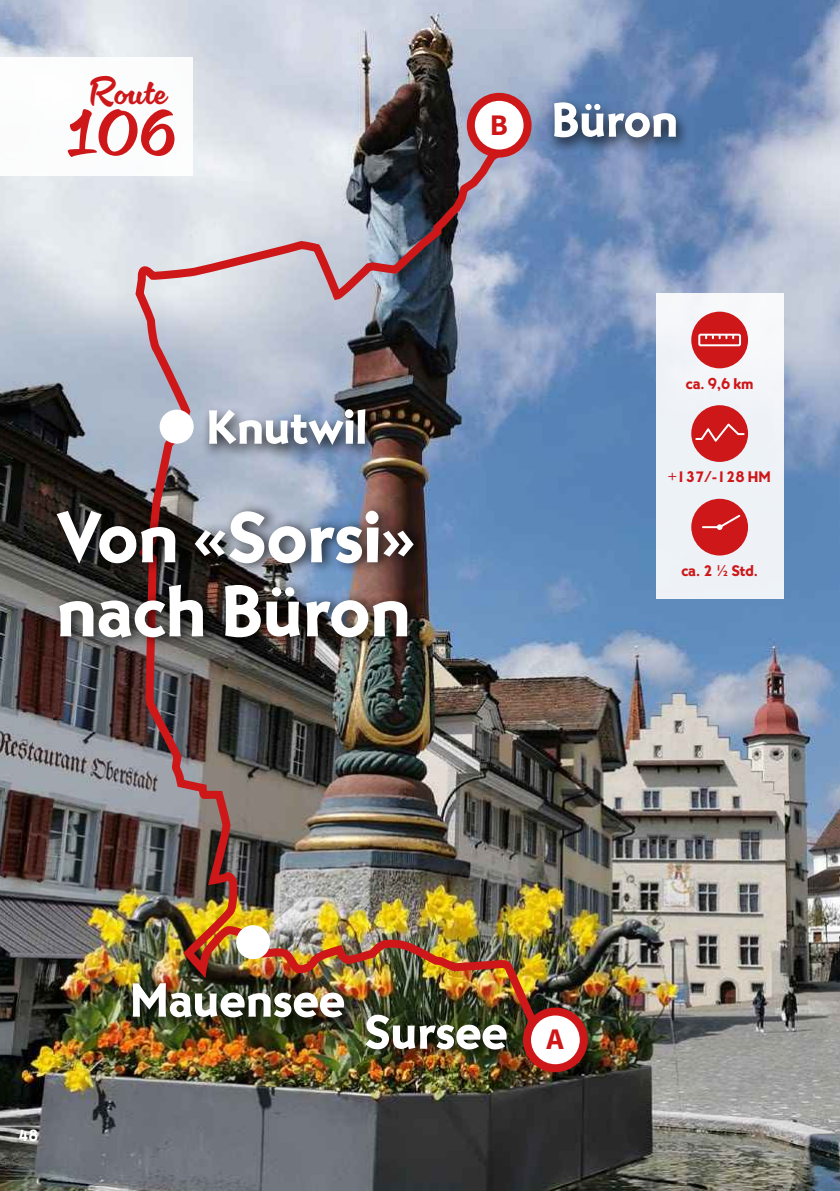
<style>
.page{position:relative;width:840px;height:1191px;background:#fff}
.page>*{position:absolute;margin:0;border:0;box-sizing:border-box;transform-origin:0 0}
.t1{font:74.8px/74px "Bernhard Got URW Hea";color:#fff}
.t2{font:69.6px "Cinema Script";color:#cd1719}
.t3{font:50px "Bernhard Got URW Hea";color:#fff}
.t4{font:41px "Cinema Script";color:#cd1719}
.t5{font:700 30px "Source Sans Pro";color:#cd1719}
.t6{font:17px "Bernhard Got URW Hea";color:#fff}
.t7{font:16px "Bernhard Got URW Hea";color:#cd1719}
</style>
<div class="page">
<img style="left:0;top:0;width:839px;height:1191px">
<div style="left:655px;top:293px;width:127px;height:306px;background:#eef2f7"></div>
<div style="left:690px;top:498px;width:57px;height:58px;background:#cd1719;border-radius:50%"></div>
<svg style="left:702px;top:514px;width:39px;height:16px"></svg>
<div style="left:690px;top:405px;width:57px;height:57px;background:#cd1719;border-radius:50%"></div>
<svg style="left:695px;top:423px;width:48px;height:19px"></svg>
<div style="left:690px;top:311px;width:57px;height:57px;background:#cd1719;border-radius:50%"></div>
<svg style="left:705px;top:337px;width:28px;height:1px"></svg>
<div style="left:698px;top:334px;width:42px;height:12px;border:2px solid #fff"></div>
<div style="left:546px;top:97px;width:143px;height:57px;background:#000;opacity:.75"></div>
<div style="left:0;top:57px;width:193px;height:118px;background:#fff"></div>
<img style="left:130px;top:133px;width:421px;height:1058px">
<svg style="left:526px;top:1011px;width:57px;height:57px"></svg>
<div style="left:522px;top:1007px;width:65px;height:65px;border:8px solid #cd1719;border-radius:50%"></div>
<svg style="left:470px;top:97px;width:57px;height:57px"></svg>
<div style="left:466px;top:93px;width:65px;height:65px;border:8px solid #cd1719;border-radius:50%"></div>
<div style="left:358px;top:1009px;width:161px;height:57px;background:#000;opacity:.75"></div>
<div style="left:125px;top:978px;width:232px;height:56px;background:#000;opacity:.75"></div>
<div style="left:201px;top:404px;width:178px;height:57px;background:#000;opacity:.75"></div>
<div style="left:236px;top:925px;width:34px;height:34px;background:#fff;border-radius:50%"></div>
<div style="left:159px;top:409px;width:35px;height:35px;background:#fff;border-radius:50%"></div>
<div style="left:52px;top:502px;width:377px;height:148px;background:#000;opacity:.75"></div>
<h3 class="t4" style="left:87px;top:67px;width:81px">Route</h3>
<h2 class="t2" style="left:64px;top:92px;width:113px">106</h2>
<h3 class="t5" style="left:489px;top:104px;width:20px">B</h3>
<h3 class="t3" style="left:551px;top:90px;width:128px">Büron</h3>
<h3 class="t3" style="left:206px;top:397px;width:162px">Knutwil</h3>
<h1 class="t1" style="left:56px;top:503px;width:360px">Von «Sorsi» nach Büron</h1>
<p class="t7" style="left:685px;top:373px;width:69px">ca. 9,6 km</p>
<p class="t7" style="left:668px;top:467px;width:104px">+137/-128 HM</p>
<p class="t7" style="left:681px;top:561px;width:78px">ca. 2 ½ Std.</p>
<p class="t6" style="left:18px;top:1124px;width:21px">48</p>
<h3 class="t3" style="left:130px;top:969px;width:216px">Mauensee</h3>
<h3 class="t3" style="left:364px;top:1001px;width:145px">Sursee</h3>
<h3 class="t5" style="left:546px;top:1019px;width:19px">A</h3>
</div>
